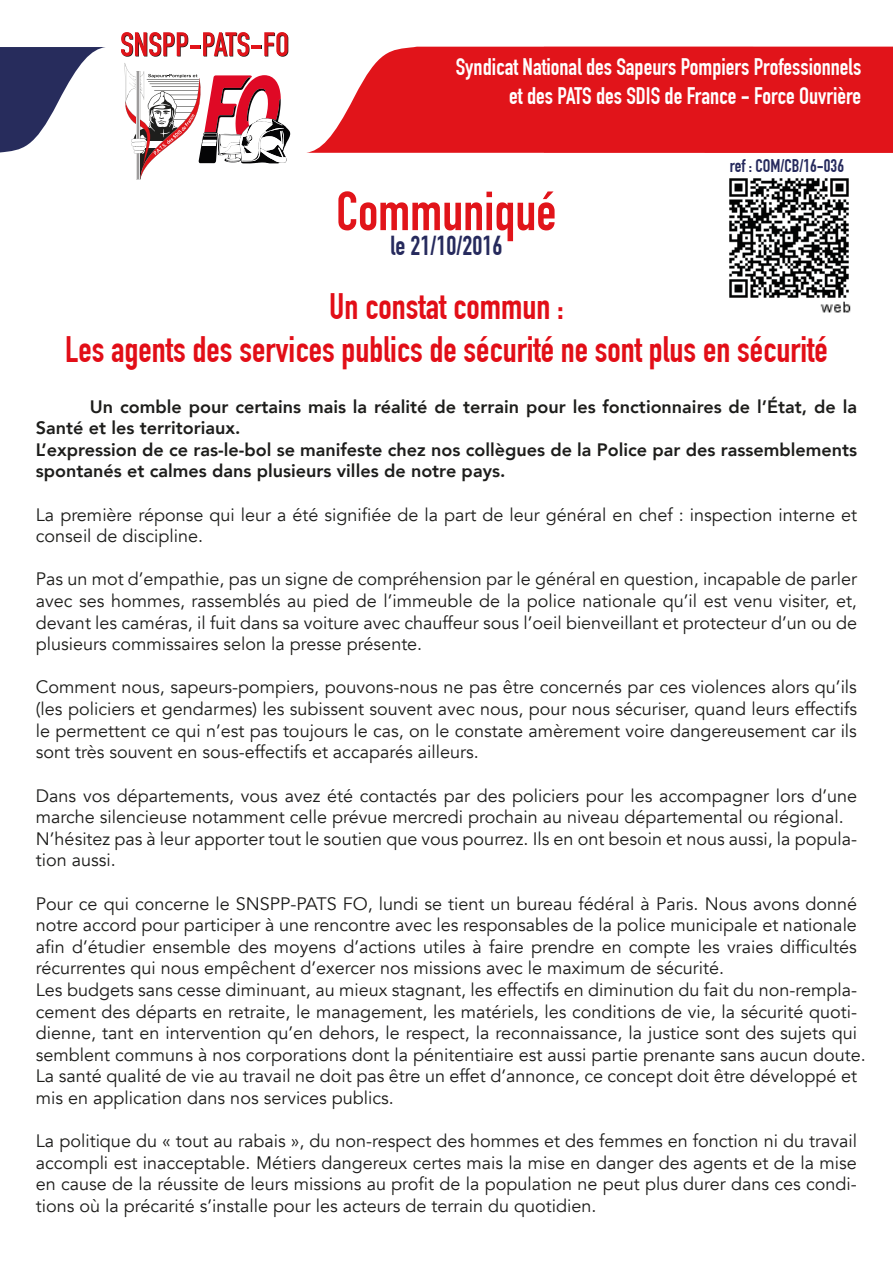
<style>
.page{position:relative;width:893px;height:1263px;background:#fff}
.page>*{position:absolute;margin:0;border:0;box-sizing:border-box;transform-origin:0 0}
.t1{font:700 36px/43.2px "DIN Condensed";color:#e20e17;text-align:center}
.t2{font:700 26.85px "DIN Condensed";color:#262a5d}
.t3{font:700 23.4px/28px "DIN Condensed";color:#fff;text-align:right}
.t4{font:18px/21.6px "Avenir";color:#1d1d1b}
.t5{font:800 18px/21.6px "Avenir";color:#1d1d1b}
.t6{font:700 18px "DIN Condensed";color:#262a5d}
</style>
<div class="page">
<img style="left:729px;top:178px;width:122px;height:135px">
<hr style="left:136px;top:71px;width:4px;height:109px;background:#d2d2d1">
<svg style="left:121px;top:32px;width:167px;height:25px"></svg>
<svg style="left:125px;top:63px;width:165px;height:116px"></svg>
<svg style="left:306px;top:47px;width:587px;height:106px;background:#e3272c"></svg>
<svg style="left:0;top:47px;width:105px;height:106px"></svg>
<svg style="left:338px;top:191px;width:217px;height:50px"></svg>
<p class="t3" style="left:456px;top:53px;width:407px">Syndicat National des Sapeurs Pompiers Professionnels et des PATS des SDIS de France - Force Ouvrière</p>
<h2 class="t2" style="left:391px;top:229px;width:113px">le 21/10/2016</h2>
<p class="t6" style="left:730px;top:155px;width:116px">ref : COM/CB/16-036</p>
<h1 class="t1" style="left:65px;top:285px;width:764px">Un constat commun :<br>Les agents des services publics de sécurité ne sont plus en sécurité</h1>
<p class="t5" style="left:36px;top:396px;width:823px;text-indent:54px">Un comble pour certains mais la réalité de terrain pour les fonctionnaires de l’État, de la Santé et les territoriaux.<br>L’expression de ce ras-le-bol se manifeste chez nos collègues de la Police par des rassemblements spontanés et calmes dans plusieurs villes de notre pays.</p>
<p class="t4" style="left:36px;top:504px;width:823px">La première réponse qui leur a été signifiée de la part de leur général en chef : inspection interne et conseil de discipline.</p>
<p class="t4" style="left:36px;top:569px;width:823px;text-align:justify">Pas un mot d’empathie, pas un signe de compréhension par le général en question, incapable de parler avec ses hommes, rassemblés au pied de l’immeuble de la police nationale qu’il est venu visiter, et, devant les caméras, il fuit dans sa voiture avec chauffeur sous l’oeil bienveillant et protecteur d’un ou de plusieurs commissaires selon la presse présente.</p>
<p class="t4" style="left:36px;top:677px;width:823px;text-align:justify">Comment nous, sapeurs-pompiers, pouvons-nous ne pas être concernés par ces violences alors qu’ils (les policiers et gendarmes) les subissent souvent avec nous, pour nous sécuriser, quand leurs effectifs le permettent ce qui n’est pas toujours le cas, on le constate amèrement voire dangereusement car ils sont très souvent en sous-effectifs et accaparés ailleurs.</p>
<p class="t4" style="left:36px;top:785px;width:823px">Dans vos départements, vous avez été contactés par des policiers pour les accompagner lors d’une marche silencieuse notamment celle prévue mercredi prochain au niveau départemental ou régional.<br>N’hésitez pas à leur apporter tout le soutien que vous pourrez. Ils en ont besoin et nous aussi, la popula&shy;tion aussi.</p>
<p class="t4" style="left:36px;top:893px;width:831px">Pour ce qui concerne le SNSPP-PATS FO, lundi se tient un bureau fédéral à Paris. Nous avons donné notre accord pour participer à une rencontre avec les responsables de la police municipale et nationale afin d’étudier ensemble des moyens d’actions utiles à faire prendre en compte les vraies difficultés récurrentes qui nous empêchent d’exercer nos missions avec le maximum de sécurité.<br>Les budgets sans cesse diminuant, au mieux stagnant, les effectifs en diminution du fait du non-rempla&shy;cement des départs en retraite, le management, les matériels, les conditions de vie, la sécurité quoti&shy;dienne, tant en intervention qu’en dehors, le respect, la reconnaissance, la justice sont des sujets qui semblent communs à nos corporations dont la pénitentiaire est aussi partie prenante sans aucun doute.<br>La santé qualité de vie au travail ne doit pas être un effet d’annonce, ce concept doit être développé et mis en application dans nos services publics.</p>
<p class="t4" style="left:36px;top:1130px;width:823px;text-align:justify">La politique du « tout au rabais », du non-respect des hommes et des femmes en fonction ni du travail accompli est inacceptable. Métiers dangereux certes mais la mise en danger des agents et de la mise en cause de la réussite de leurs missions au profit de la population ne peut plus durer dans ces condi&shy;tions où la précarité s’installe pour les acteurs de terrain du quotidien.</p>
</div>
